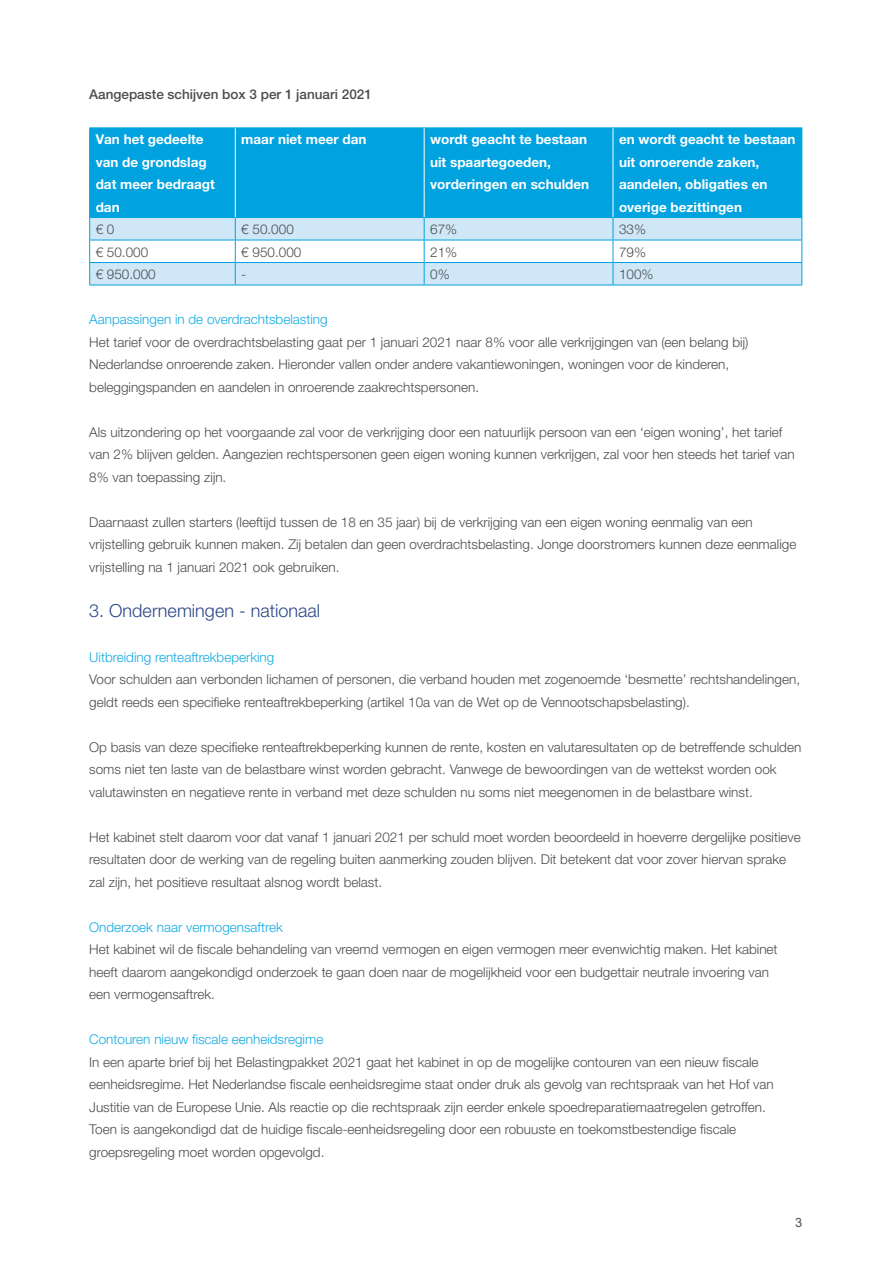
<style>
.page{position:relative;width:893px;height:1263px;background:#fff}
.page>*{position:absolute;margin:0;border:0;box-sizing:border-box;transform-origin:0 0}
.t1{font:300 18px "Helvetica Neue LT Pro";color:#2c4788}
.t2{font:300 13.5px/22.5px "Helvetica Neue LT Pro";color:#4b4c4d}
.t3{font:700 13.5px/22.5px "Helvetica Neue LT Pro";color:#fff}
.t4{font:300 13.5px "Helvetica Neue LT Pro";color:#14abe3}
.t5{font:500 13.5px "Helvetica Neue LT Pro";color:#4b4c4d}
.t6{font:12.75px "Arial";color:#4b4c4d}
</style>
<div class="page">
<div style="left:90px;top:129px;width:711px;height:88px;background:#00a2df"></div>
<svg style="left:90px;top:218px;width:711px;height:67px;fill:#cfe7f7"></svg>
<hr style="left:89px;top:128px;width:146px;height:1px;background:#00a2df">
<hr style="left:89px;top:128px;width:1px;height:89px;background:#00a2df">
<hr style="left:235px;top:128px;width:189px;height:1px;background:#00a2df">
<hr style="left:424px;top:128px;width:189px;height:1px;background:#00a2df">
<hr style="left:613px;top:128px;width:189px;height:1px;background:#00a2df">
<hr style="left:801px;top:128px;width:1px;height:89px;background:#00a2df">
<hr style="left:89px;top:217px;width:146px;height:1px;background:#00a2df">
<hr style="left:235px;top:217px;width:189px;height:1px;background:#00a2df">
<hr style="left:424px;top:217px;width:189px;height:1px;background:#00a2df">
<hr style="left:613px;top:217px;width:189px;height:1px;background:#00a2df">
<hr style="left:89px;top:240px;width:146px;height:1px;background:#00a2df">
<hr style="left:235px;top:240px;width:189px;height:1px;background:#00a2df">
<hr style="left:424px;top:240px;width:189px;height:1px;background:#00a2df">
<hr style="left:613px;top:240px;width:189px;height:1px;background:#00a2df">
<hr style="left:89px;top:262px;width:146px;height:1px;background:#00a2df">
<svg style="left:89px;top:218px;width:1px;height:67px"></svg>
<hr style="left:235px;top:262px;width:189px;height:1px;background:#00a2df">
<svg style="left:235px;top:218px;width:1px;height:67px"></svg>
<hr style="left:424px;top:262px;width:189px;height:1px;background:#00a2df">
<svg style="left:424px;top:218px;width:1px;height:67px"></svg>
<hr style="left:613px;top:262px;width:189px;height:1px;background:#00a2df">
<svg style="left:613px;top:218px;width:1px;height:67px"></svg>
<svg style="left:801px;top:218px;width:1px;height:67px"></svg>
<hr style="left:89px;top:285px;width:146px;height:1px;background:#00a2df">
<hr style="left:235px;top:285px;width:189px;height:1px;background:#00a2df">
<hr style="left:424px;top:285px;width:189px;height:1px;background:#00a2df">
<hr style="left:613px;top:285px;width:189px;height:1px;background:#00a2df">
<hr style="left:235px;top:128px;width:1px;height:89px;background:#fff">
<hr style="left:424px;top:128px;width:1px;height:89px;background:#fff">
<hr style="left:613px;top:128px;width:1px;height:89px;background:#fff">
<p class="t5" style="left:89px;top:86px;width:284px">Aangepaste schijven box 3 per 1 januari 2021</p>
<p class="t3" style="left:96px;top:128px;width:121px">Van het gedeelte van de grondslag dat meer bedraagt dan</p>
<p class="t3" style="left:241px;top:128px;width:127px">maar niet meer dan</p>
<p class="t3" style="left:430px;top:128px;width:161px">wordt geacht te bestaan uit spaartegoeden, vorderingen en schulden</p>
<p class="t3" style="left:619px;top:128px;width:178px">en wordt geacht te bestaan uit onroerende zaken, aandelen, obligaties en overige bezittingen</p>
<p class="t2" style="left:96px;top:218px;width:20px">€ 0</p>
<p class="t2" style="left:241px;top:218px;width:54px">€ 50.000</p>
<p class="t2" style="left:430px;top:218px;width:29px">67%</p>
<p class="t2" style="left:619px;top:218px;width:29px">33%</p>
<p class="t2" style="left:96px;top:240px;width:54px">€ 50.000</p>
<p class="t2" style="left:241px;top:240px;width:62px">€ 950.000</p>
<p class="t2" style="left:430px;top:240px;width:29px">21%</p>
<p class="t2" style="left:619px;top:240px;width:29px">79%</p>
<p class="t2" style="left:96px;top:263px;width:62px">€ 950.000</p>
<p class="t2" style="left:241px;top:263px;width:6px">-</p>
<p class="t2" style="left:430px;top:263px;width:21px">0%</p>
<p class="t2" style="left:619px;top:263px;width:36px">100%</p>
<p class="t4" style="left:89px;top:311px;width:240px">Aanpassingen in de overdrachtsbelasting</p>
<p class="t2" style="left:89px;top:330px;width:661px">Het tarief voor de overdrachtsbelasting gaat per 1 januari 2021 naar 8% voor alle verkrijgingen van (een belang bij)<br>Nederlandse onroerende zaken. Hieronder vallen onder andere vakantiewoningen, woningen voor de kinderen, beleggingspanden en aandelen in onroerende zaakrechtspersonen.</p>
<p class="t2" style="left:89px;top:420px;width:707px">Als uitzondering op het voorgaande zal voor de verkrijging door een natuurlijk persoon van een ‘eigen woning’, het tarief van 2% blijven gelden. Aangezien rechtspersonen geen eigen woning kunnen verkrijgen, zal voor hen steeds het tarief van<br>8% van toepassing zijn.</p>
<p class="t2" style="left:89px;top:510px;width:709px">Daarnaast zullen starters (leeftijd tussen de 18 en 35 jaar) bij de verkrijging van een eigen woning eenmalig van een vrijstelling gebruik kunnen maken. Zij betalen dan geen overdrachtsbelasting. Jonge doorstromers kunnen deze eenmalige vrijstelling na 1 januari 2021 ook gebruiken.</p>
<h1 class="t1" style="left:89px;top:599px;width:232px">3. Ondernemingen - nationaal</h1>
<p class="t4" style="left:89px;top:648px;width:187px">Uitbreiding renteaftrekbeperking</p>
<p class="t2" style="left:89px;top:668px;width:712px">Voor schulden aan verbonden lichamen of personen, die verband houden met zogenoemde ‘besmette’ rechtshandelingen, geldt reeds een specifieke renteaftrekbeperking (artikel 10a van de Wet op de Vennootschapsbelasting).</p>
<p class="t2" style="left:89px;top:735px;width:713px">Op basis van deze specifieke renteaftrekbeperking kunnen de rente, kosten en valutaresultaten op de betreffende schulden soms niet ten laste van de belastbare winst worden gebracht. Vanwege de bewoordingen van de wettekst worden ook valutawinsten en negatieve rente in verband met deze schulden nu soms niet meegenomen in de belastbare winst.</p>
<p class="t2" style="left:89px;top:825px;width:713px">Het kabinet stelt daarom voor dat vanaf 1 januari 2021 per schuld moet worden beoordeeld in hoeverre dergelijke positieve resultaten door de werking van de regeling buiten aanmerking zouden blijven. Dit betekent dat voor zover hiervan sprake zal zijn, het positieve resultaat alsnog wordt belast.</p>
<p class="t4" style="left:89px;top:918px;width:195px">Onderzoek naar vermogensaftrek</p>
<p class="t2" style="left:89px;top:938px;width:690px">Het kabinet wil de fiscale behandeling van vreemd vermogen en eigen vermogen meer evenwichtig maken. Het kabinet heeft daarom aangekondigd onderzoek te gaan doen naar de mogelijkheid voor een budgettair neutrale invoering van een vermogensaftrek.</p>
<p class="t4" style="left:89px;top:1031px;width:236px">Contouren nieuw fiscale eenheidsregime</p>
<p class="t2" style="left:89px;top:1050px;width:686px">In een aparte brief bij het Belastingpakket 2021 gaat het kabinet in op de mogelijke contouren van een nieuw fiscale eenheidsregime. Het Nederlandse fiscale eenheidsregime staat onder druk als gevolg van rechtspraak van het Hof van Justitie van de Europese Unie. Als reactie op die rechtspraak zijn eerder enkele spoedreparatiemaatregelen getroffen.<br>Toen is aangekondigd dat de huidige fiscale-eenheidsregeling door een robuuste en toekomstbestendige fiscale groepsregeling moet worden opgevolgd.</p>
<p class="t6" style="left:795px;top:1214px;width:9px">3</p>
</div>
